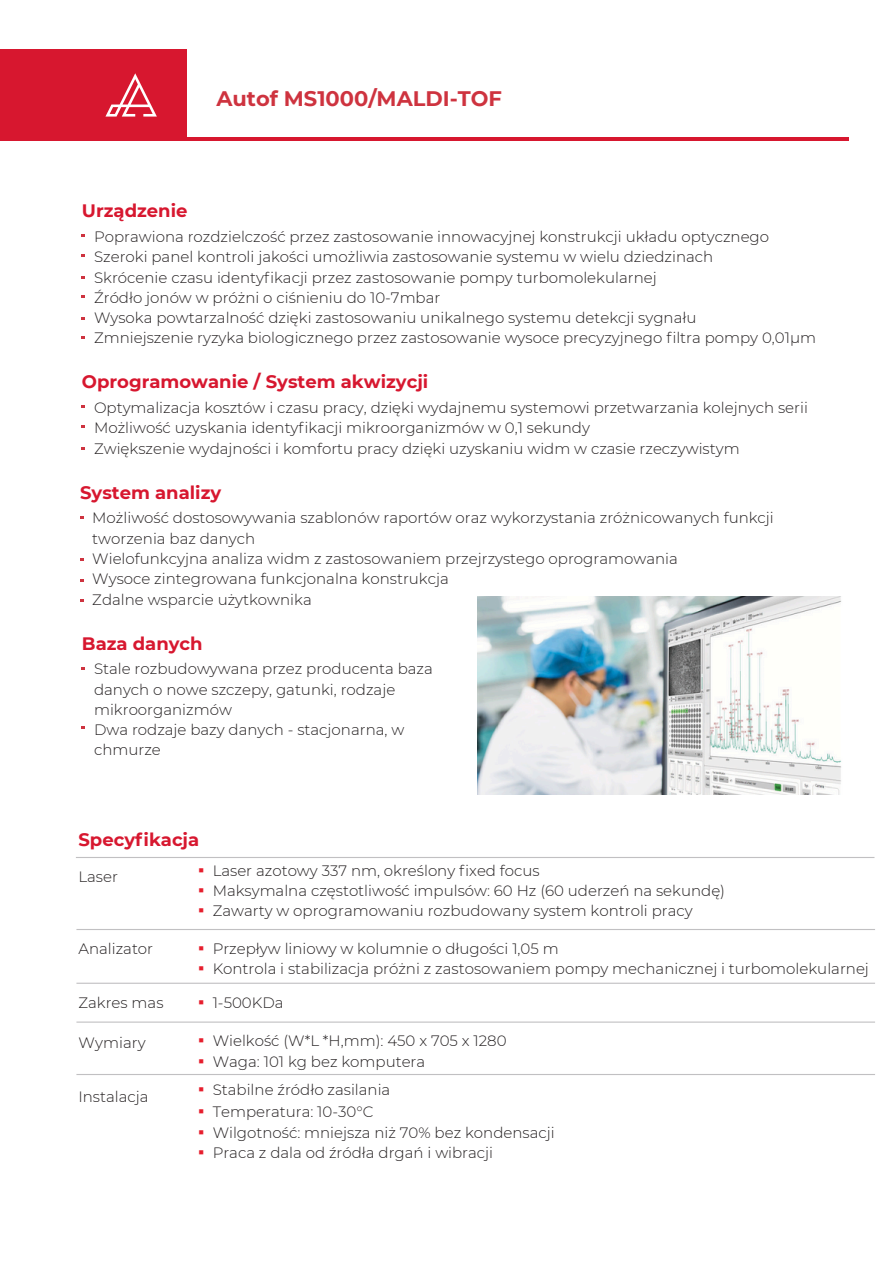
<style>
.page{position:relative;width:894px;height:1264px;background:#fff}
.page>*{position:absolute;margin:0;border:0;box-sizing:border-box;transform-origin:0 0}
.t1{font:700 21px "Montserrat";color:#ce333f}
.t2{font:700 18px "Montserrat";color:#d7172f}
.t3{font:300 15px/20.2px "Montserrat";color:#231f20}
.s1{font-family:"Noto Sans CJ Ksc";font-weight:400;color:#e61e2d}
</style>
<div class="page">
<img style="left:477px;top:596px;width:364px;height:198px">
<div style="left:0;top:50px;width:186px;height:90px;background:#d7172f"></div>
<hr style="left:102px;top:137px;width:746px;height:3px;background:#d7172f">
<svg style="left:105px;top:73px;width:52px;height:44px"></svg>
<hr style="left:76px;top:857px;width:798px;height:1px;background:#c1c0c2">
<hr style="left:76px;top:928px;width:798px;height:2px;background:#c1c0c2">
<hr style="left:76px;top:982px;width:798px;height:1px;background:#c1c0c2">
<hr style="left:76px;top:1021px;width:798px;height:1px;background:#c1c0c2">
<hr style="left:76px;top:1073px;width:798px;height:2px;background:#c1c0c2">
<p class="t1" style="left:216px;top:85px;width:287px">Autof MS1000/MALDI-TOF</p>
<h2 class="t2" style="left:82px;top:200px;width:107px">Urządzenie</h2>
<p class="t3" style="left:94px;top:226px;width:676px">Poprawiona rozdzielczość przez zastosowanie innowacyjnej konstrukcji układu optycznego</p>
<p class="t3" style="left:94px;top:247px;width:620px">Szeroki panel kontroli jakości umożliwia zastosowanie systemu w wielu dziedzinach</p>
<p class="t3" style="left:94px;top:267px;width:564px">Skrócenie czasu identyfikacji przez zastosowanie pompy turbomolekularnej</p>
<p class="t3" style="left:94px;top:287px;width:348px">Źródło jonów w próżni o ciśnieniu do 10-7mbar</p>
<p class="t3" style="left:94px;top:307px;width:603px">Wysoka powtarzalność dzięki zastosowaniu unikalnego systemu detekcji sygnału</p>
<h2 class="t3" style="left:94px;top:328px;width:723px">Zmniejszenie ryzyka biologicznego przez zastosowanie wysoce precyzyjnego filtra pompy 0,01μm</h2>
<h2 class="t2" style="left:82px;top:371px;width:348px">Oprogramowanie / System akwizycji</h2>
<p class="t3" style="left:94px;top:397px;width:715px">Optymalizacja kosztów i czasu pracy, dzięki wydajnemu systemowi przetwarzania kolejnych serii</p>
<p class="t3" style="left:94px;top:418px;width:497px">Możliwość uzyskania identyfikacji mikroorganizmów w 0,1 sekundy</p>
<p class="t3" style="left:94px;top:438px;width:647px">Zwiększenie wydajności i komfortu pracy dzięki uzyskaniu widm w czasie rzeczywistym</p>
<p class="t2" style="left:80px;top:481px;width:142px">System analizy</p>
<p class="t3" style="left:92px;top:508px;width:683px">Możliwość dostosowywania szablonów raportów oraz wykorzystania zróżnicowanych funkcji tworzenia baz danych</p>
<h2 class="t3" style="left:92px;top:548px;width:587px">Wielofunkcyjna analiza widm z zastosowaniem przejrzystego oprogramowania</h2>
<p class="t3" style="left:92px;top:568px;width:358px">Wysoce zintegrowana funkcjonalna konstrukcja</p>
<p class="t3" style="left:92px;top:589px;width:221px">Zdalne wsparcie użytkownika</p>
<p class="t2" style="left:82px;top:632px;width:122px">Baza danych</p>
<p class="t3" style="left:94px;top:659px;width:340px">Stale rozbudowywana przez producenta baza danych o nowe szczepy, gatunki, rodzaje mikroorganizmów</p>
<p class="t3" style="left:94px;top:719px;width:312px">Dwa rodzaje bazy danych - stacjonarna, w chmurze</p>
<h2 class="t2" style="left:78px;top:828px;width:122px">Specyfikacja</h2>
<p class="t3" style="left:78px;top:866px;width:41px">Laser</p>
<p class="t3" style="left:194px;top:860px;width:347px"><span class="s1">▪</span> Laser azotowy 337 nm, określony fixed focus</p>
<p class="t3" style="left:194px;top:880px;width:532px"><span class="s1">▪</span> Maksymalna częstotliwość impulsów: 60 Hz (60 uderzeń na sekundę)</p>
<p class="t3" style="left:194px;top:900px;width:500px"><span class="s1">▪</span> Zawarty w oprogramowaniu rozbudowany system kontroli pracy</p>
<p class="t3" style="left:78px;top:938px;width:76px">Analizator</p>
<p class="t3" style="left:78px;top:992px;width:86px">Zakres mas</p>
<p class="t3" style="left:78px;top:1032px;width:69px">Wymiary</p>
<p class="t3" style="left:78px;top:1086px;width:72px">Instalacja</p>
<p class="t3" style="left:194px;top:938px;width:366px"><span class="s1">▪</span> Przepływ liniowy w kolumnie o długości 1,05 m</p>
<p class="t3" style="left:194px;top:958px;width:676px"><span class="s1">▪</span> Kontrola i stabilizacja próżni z zastosowaniem pompy mechanicznej i turbomolekularnej</p>
<p class="t3" style="left:194px;top:992px;width:91px"><span class="s1">▪</span> 1-500KDa</p>
<p class="t3" style="left:194px;top:1030px;width:314px"><span class="s1">▪</span> Wielkość (W*L *H,mm): 450 x 705 x 1280</p>
<p class="t3" style="left:194px;top:1051px;width:233px"><span class="s1">▪</span> Waga: 101 kg bez komputera</p>
<p class="t3" style="left:194px;top:1079px;width:198px"><span class="s1">▪</span> Stabilne źródło zasilania</p>
<p class="t3" style="left:194px;top:1101px;width:181px"><span class="s1">▪</span> Temperatura: 10-30°C</p>
<p class="t3" style="left:194px;top:1122px;width:362px"><span class="s1">▪</span> Wilgotność: mniejsza niż 70% bez kondensacji</p>
<p class="t3" style="left:194px;top:1142px;width:301px"><span class="s1">▪</span> Praca z dala od źródła drgań i wibracji</p>
</div>
